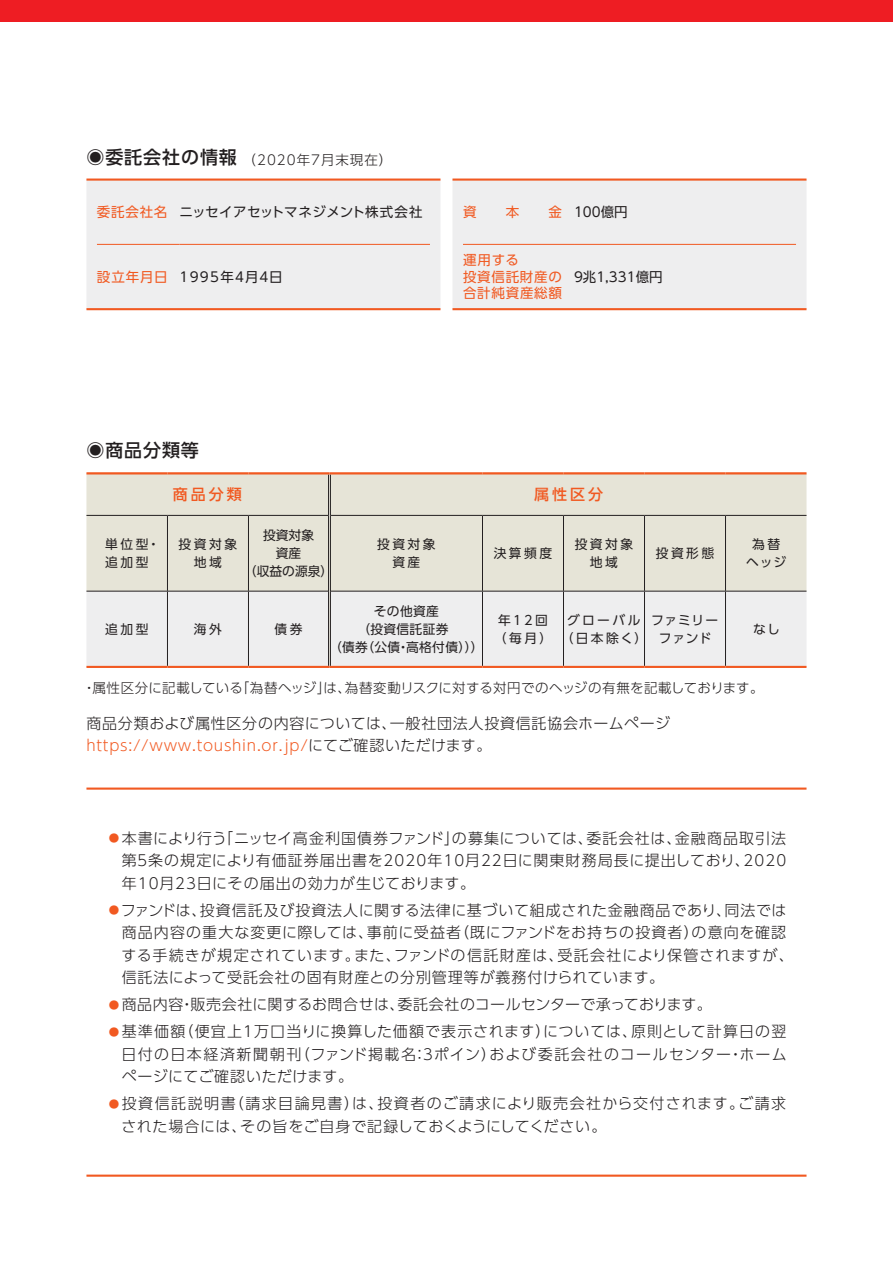
<style>
.page{position:relative;width:893px;height:1263px;background:#fff}
.page>*{position:absolute;margin:0;border:0;box-sizing:border-box;transform-origin:0 0}
.t1{font:500 18px "UD Shin Go Pro";letter-spacing:.05em;color:#231f20}
.t2{font:300 15px/22.5px "UD Shin Go Pro";letter-spacing:.05em;color:#231f20}
.t3{font:300 15px "UD Shin Go Pro";letter-spacing:.02em;color:#231f20}
.t4{font:500 15px "UD Shin Go Pro";letter-spacing:.2em;color:#f15921}
.t5{font:300 13.5px "UD Shin Go Pro";letter-spacing:.03em;color:#231f20}
.t6{font:13.5px "UD Shin Go Pro";letter-spacing:.035em;color:#231f20}
.t7{font:300 13.5px "UD Shin Go Pro";letter-spacing:.075em;color:#231f20}
.t8{font:13.5px/16.5px "UD Shin Go Pro";letter-spacing:.055em;color:#f15921}
.t9{font:13.5px "UD Shin Go Pro";letter-spacing:.015em;color:#231f20}
.t10{font:13.5px "UD Shin Go Pro";letter-spacing:.065em;color:#231f20}
.t11{font:12.75px/18px "UD Shin Go Pro";letter-spacing:.18em;color:#231f20;text-align:center}
.t12{font:12.75px/18px "UD Shin Go Pro";letter-spacing:.025em;color:#231f20;text-align:center}
.t13{font:12.75px/18px "UD Shin Go Pro";color:#231f20;text-align:center}
.t14{font:12.75px/18px "UD Shin Go Pro";letter-spacing:.055em;color:#231f20;text-align:center}
.s1{font-weight:500;font-size:18px}
.s2{color:#f15921}
.s3{font-size:10.5px;color:#f15921}
</style>
<div class="page">
<div style="left:0;top:0;width:893px;height:21px;background:#ee1d23"></div>
<div style="left:87px;top:180px;width:719px;height:129px;background:#eeeeef"></div>
<hr style="left:452px;top:179px;width:354px;height:2px;background:#f15921">
<hr style="left:452px;top:308px;width:354px;height:2px;background:#f15921">
<hr style="left:86px;top:179px;width:354px;height:2px;background:#f15921">
<hr style="left:86px;top:308px;width:354px;height:2px;background:#f15921">
<hr style="left:97px;top:244px;width:82px;height:1px;background:#f15921">
<hr style="left:179px;top:244px;width:251px;height:1px;background:#f15921">
<hr style="left:463px;top:244px;width:111px;height:1px;background:#f15921">
<hr style="left:574px;top:244px;width:222px;height:1px;background:#f15921">
<div style="left:86px;top:474px;width:720px;height:117px;background:#e6e4d7"></div>
<div style="left:86px;top:592px;width:720px;height:74px;background:#eeeeef"></div>
<hr style="left:328px;top:474px;width:3px;height:41px;background:#ece9df">
<hr style="left:328px;top:515px;width:3px;height:76px;background:#ece9df">
<hr style="left:328px;top:591px;width:3px;height:75px;background:#ece9df">
<hr style="left:86px;top:515px;width:81px;height:1px;background:#231f20">
<hr style="left:167px;top:515px;width:81px;height:1px;background:#231f20">
<hr style="left:167px;top:516px;width:1px;height:75px;background:#231f20">
<hr style="left:248px;top:515px;width:80px;height:1px;background:#231f20">
<hr style="left:248px;top:516px;width:1px;height:75px;background:#231f20">
<hr style="left:331px;top:515px;width:151px;height:1px;background:#231f20">
<hr style="left:482px;top:515px;width:81px;height:1px;background:#231f20">
<hr style="left:482px;top:516px;width:1px;height:75px;background:#231f20">
<hr style="left:563px;top:515px;width:81px;height:1px;background:#231f20">
<hr style="left:563px;top:516px;width:1px;height:75px;background:#231f20">
<hr style="left:644px;top:515px;width:81px;height:1px;background:#231f20">
<hr style="left:644px;top:516px;width:1px;height:75px;background:#231f20">
<hr style="left:725px;top:515px;width:81px;height:1px;background:#231f20">
<hr style="left:725px;top:516px;width:1px;height:75px;background:#231f20">
<hr style="left:86px;top:591px;width:81px;height:1px;background:#231f20">
<hr style="left:167px;top:591px;width:81px;height:1px;background:#231f20">
<hr style="left:167px;top:591px;width:1px;height:75px;background:#231f20">
<hr style="left:248px;top:591px;width:80px;height:1px;background:#231f20">
<hr style="left:248px;top:591px;width:1px;height:75px;background:#231f20">
<hr style="left:331px;top:591px;width:151px;height:1px;background:#231f20">
<hr style="left:482px;top:591px;width:81px;height:1px;background:#231f20">
<hr style="left:482px;top:591px;width:1px;height:75px;background:#231f20">
<hr style="left:563px;top:591px;width:81px;height:1px;background:#231f20">
<hr style="left:563px;top:591px;width:1px;height:75px;background:#231f20">
<hr style="left:644px;top:591px;width:81px;height:1px;background:#231f20">
<hr style="left:644px;top:591px;width:1px;height:75px;background:#231f20">
<hr style="left:725px;top:591px;width:81px;height:1px;background:#231f20">
<hr style="left:725px;top:591px;width:1px;height:75px;background:#231f20">
<hr style="left:328px;top:474px;width:1px;height:41px;background:#231f20">
<hr style="left:330px;top:474px;width:1px;height:41px;background:#231f20">
<hr style="left:328px;top:515px;width:1px;height:76px;background:#231f20">
<hr style="left:330px;top:515px;width:1px;height:76px;background:#231f20">
<hr style="left:328px;top:591px;width:1px;height:75px;background:#231f20">
<hr style="left:330px;top:591px;width:1px;height:75px;background:#231f20">
<hr style="left:86px;top:472px;width:81px;height:2px;background:#f15921">
<hr style="left:167px;top:472px;width:81px;height:2px;background:#f15921">
<hr style="left:248px;top:472px;width:81px;height:2px;background:#f15921">
<hr style="left:329px;top:472px;width:153px;height:2px;background:#f15921">
<hr style="left:482px;top:472px;width:81px;height:2px;background:#f15921">
<hr style="left:563px;top:472px;width:81px;height:2px;background:#f15921">
<hr style="left:644px;top:472px;width:81px;height:2px;background:#f15921">
<hr style="left:725px;top:472px;width:81px;height:2px;background:#f15921">
<hr style="left:86px;top:666px;width:81px;height:2px;background:#f15921">
<hr style="left:167px;top:666px;width:81px;height:2px;background:#f15921">
<hr style="left:248px;top:666px;width:81px;height:2px;background:#f15921">
<hr style="left:329px;top:666px;width:153px;height:2px;background:#f15921">
<hr style="left:482px;top:666px;width:81px;height:2px;background:#f15921">
<hr style="left:563px;top:666px;width:81px;height:2px;background:#f15921">
<hr style="left:644px;top:666px;width:81px;height:2px;background:#f15921">
<hr style="left:725px;top:666px;width:81px;height:2px;background:#f15921">
<hr style="left:86px;top:787px;width:720px;height:3px;background:#f15921">
<hr style="left:86px;top:1174px;width:720px;height:3px;background:#f15921">
<p class="t7" style="left:86px;top:149px;width:307px"><span class="s1">◉委託会社の情報</span>（2020年7月末現在）</p>
<p class="t6" style="left:97px;top:201px;width:327px"><span class="s2">委託会社名</span> ニッセイアセットマネジメント株式会社</p>
<p class="t10" style="left:97px;top:265px;width:187px"><span class="s2">設立年月日</span> 1995年４月４日</p>
<p class="t8" style="left:463px;top:204px;width:15px">資</p>
<p class="t8" style="left:506px;top:204px;width:15px">本</p>
<p class="t9" style="left:548px;top:201px;width:81px"><span class="s2">金</span> 100億円</p>
<p class="t8" style="left:463px;top:251px;width:101px">運用する<br>投資信託財産の合計純資産総額</p>
<p class="t9" style="left:574px;top:265px;width:90px">9兆1,331億円</p>
<p class="t1" style="left:86px;top:436px;width:114px">◉商品分類等</p>
<p class="t4" style="left:173px;top:482px;width:70px">商品分類</p>
<p class="t4" style="left:534px;top:482px;width:70px">属性区分</p>
<p class="t11" style="left:105px;top:535px;width:56px;text-align:left">単位型・追加型</p>
<p class="t11" style="left:179px;top:535px;width:60px">投資対象地域</p>
<p class="t13" style="left:244px;top:526px;width:91px">投資対象<br>資産<br>（収益の源泉）</p>
<p class="t11" style="left:377px;top:535px;width:60px">投資対象資産</p>
<p class="t11" style="left:494px;top:544px;width:60px">決算頻度</p>
<p class="t11" style="left:575px;top:535px;width:60px">投資対象地域</p>
<p class="t11" style="left:656px;top:544px;width:60px">投資形態</p>
<p class="t11" style="left:746px;top:535px;width:42px">為替ヘッジ</p>
<p class="t12" style="left:329px;top:602px;width:156px">その他資産<br>（投資信託証券<br>（債券（公債・高格付債）））</p>
<p class="t11" style="left:494px;top:611px;width:60px">年12回（毎月）</p>
<p class="t11" style="left:561px;top:611px;width:88px">グローバル（日本除く）</p>
<p class="t14" style="left:651px;top:611px;width:69px">ファミリーファンド</p>
<p class="t11" style="left:753px;top:620px;width:28px">なし</p>
<p class="t5" style="left:82px;top:677px;width:683px">・属性区分に記載している「為替ヘッジ」は、為替変動リスクに対する対円でのヘッジの有無を記載しております。</p>
<p class="t2" style="left:86px;top:711px;width:585px">商品分類および属性区分の内容については、一般社団法人投資信託協会ホームページ<span class="s2">https://www.toushin.or.jp/</span>にてご確認いただけます。</p>
<p class="t11" style="left:105px;top:620px;width:45px">追加型</p>
<p class="t11" style="left:194px;top:620px;width:30px">海外</p>
<p class="t11" style="left:275px;top:620px;width:30px">債券</p>
<p class="t2" style="left:122px;top:826px;width:666px;text-align:justify;text-indent:-13px"><span class="s3">●</span> 本書により行う「ニッセイ高金利国債券ファンド」の募集については、委託会社は、金融商品取引法第５条の規定により有価証券届出書を2020年10月22日に関東財務局長に提出しており、2020年10月23日にその届出の効力が生じております。</p>
<p class="t2" style="left:121px;top:898px;width:674px;text-indent:-13px"><span class="s3">●</span>ファンドは、投資信託及び投資法人に関する法律に基づいて組成された金融商品であり、同法では商品内容の重大な変更に際しては、事前に受益者（既にファンドをお持ちの投資者）の意向を確認する手続きが規定されています。また、ファンドの信託財産は、受託会社により保管されますが、信託法によって受託会社の固有財産との分別管理等が義務付けられています。</p>
<p class="t3" style="left:109px;top:992px;width:604px"><span class="s3">●</span> 商品内容・販売会社に関するお問合せは、委託会社のコールセンターで承っております。</p>
<p class="t2" style="left:121px;top:1020px;width:667px;text-align:justify;text-indent:-12px"><span class="s3">●</span> 基準価額（便宜上１万口当りに換算した価額で表示されます）については、原則として計算日の翌日付の日本経済新聞朝刊（ファンド掲載名：３ポイン）および委託会社のコールセンター・ホームページにてご確認いただけます。</p>
<p class="t2" style="left:121px;top:1092px;width:666px;text-indent:-12px"><span class="s3">●</span> 投資信託説明書（請求目論見書）は、投資者のご請求により販売会社から交付されます。ご請求された場合には、その旨をご自身で記録しておくようにしてください。</p>
</div>
